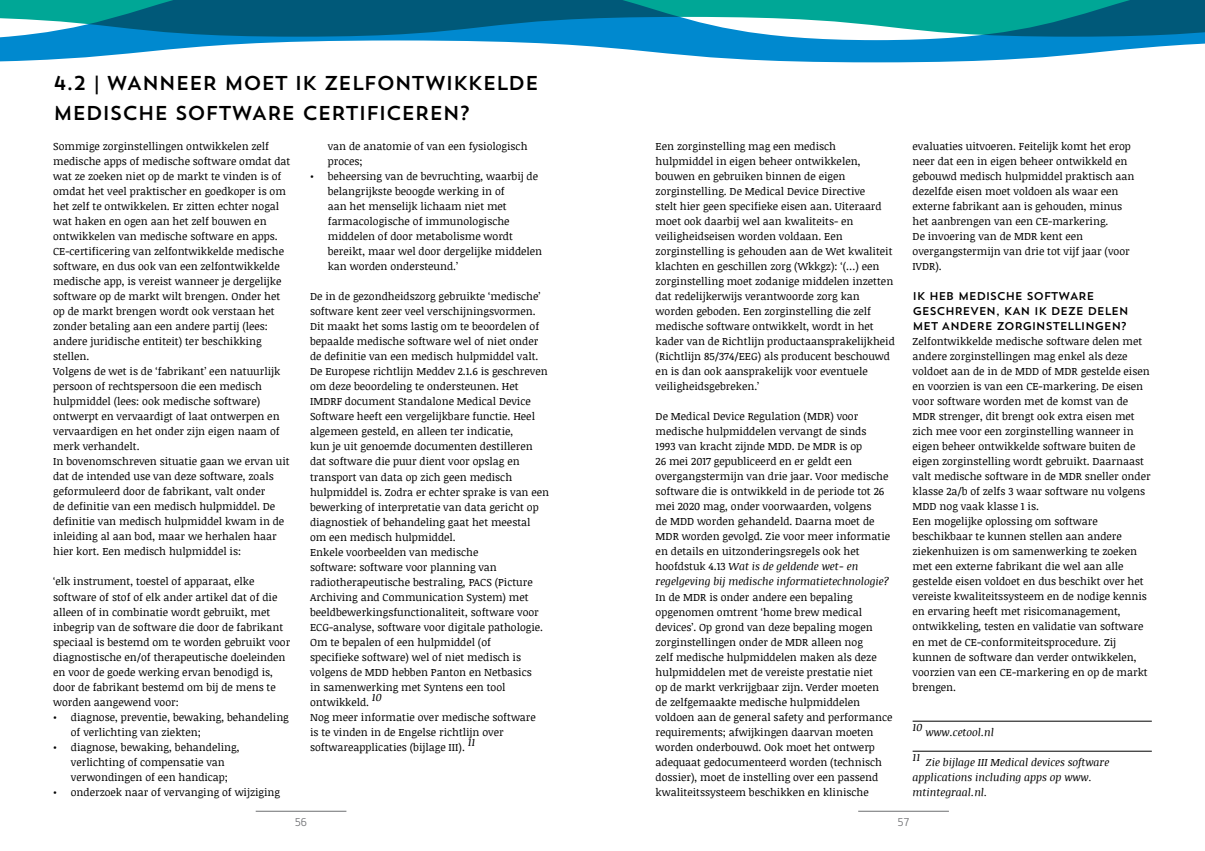
<style>
.page{position:relative;width:1205px;height:851px;background:#fff}
.page>*{position:absolute;margin:0;border:0;box-sizing:border-box;transform-origin:0 0}
.t1{font:20px/30px "Trend Sans One";letter-spacing:-.05em;color:#000}
.t2{font:11.25px/15px "Trend Sans One";letter-spacing:-.05em;color:#000}
.t3{font:300 11.25px "Alwyn New";color:#6d6e71}
.t4{font:10.62px/15px "Noticia Text";color:#000}
.t5{font:italic 10.62px/15px "Noticia Text";color:#000}
.s1{font-style:italic}
</style>
<div class="page">
<hr style="left:256px;top:810px;width:90px;height:1px;background:#6d6e71">
<svg style="left:0;top:37px;width:1205px;height:25px;fill:#0089cf"></svg>
<svg style="left:0;top:0;width:1205px;height:37px;background:#18879a"></svg>
<hr style="left:858px;top:810px;width:91px;height:1px;background:#6d6e71">
<hr style="left:912px;top:720px;width:240px;height:1px;background:#000">
<hr style="left:912px;top:750px;width:240px;height:1px;background:#000">
<h1 class="t1" style="left:53px;top:68px;width:487px">4.2 | WANNEER MOET IK ZELFONTWIKKELDE<br>MEDISCHE SOFTWARE CERTIFICEREN?</h1>
<p class="t4" style="left:53px;top:138px;width:239px">Sommige zorginstellingen ontwikkelen zelf medische apps of medische software omdat dat wat ze zoeken niet op de markt te vinden is of omdat het veel praktischer en goedkoper is om het zelf te ontwikkelen. Er zitten echter nogal wat haken en ogen aan het zelf bouwen en ontwikkelen van medische software en apps.<br>CE-certificering van zelfontwikkelde medische software, en dus ook van een zelfontwikkelde medische app, is vereist wanneer je dergelijke software op de markt wilt brengen. Onder het op de markt brengen wordt ook verstaan het zonder betaling aan een andere partij (lees: andere juridische entiteit) ter beschikking stellen.<br>Volgens de wet is de ‘fabrikant’ een natuurlijk persoon of rechtspersoon die een medisch hulpmiddel (lees: ook medische software) ontwerpt en vervaardigt of laat ontwerpen en vervaardigen en het onder zijn eigen naam of merk verhandelt.<br>In bovenomschreven situatie gaan we ervan uit dat de intended use van deze software, zoals geformuleerd door de fabrikant, valt onder<br>de definitie van een medisch hulpmiddel. De definitie van medisch hulpmiddel kwam in de inleiding al aan bod, maar we herhalen haar hier kort. Een medisch hulpmiddel is:</p>
<p class="t4" style="left:53px;top:573px;width:239px">‘elk instrument, toestel of apparaat, elke software of stof of elk ander artikel dat of die alleen of in combinatie wordt gebruikt, met inbegrip van de software die door de fabrikant speciaal is bestemd om te worden gebruikt voor diagnostische en/of therapeutische doeleinden en voor de goede werking ervan benodigd is, door de fabrikant bestemd om bij de mens te worden aangewend voor:</p>
<p class="t4" style="left:71px;top:709px;width:219px;text-indent:-18px">• diagnose, preventie, bewaking, behandeling of verlichting van ziekten;</p>
<p class="t4" style="left:53px;top:739px;width:188px;text-align:center">• diagnose, bewaking, behandeling, verlichting of compensatie van verwondingen of een handicap;</p>
<p class="t4" style="left:53px;top:784px;width:228px">• onderzoek naar of vervanging of wijziging</p>
<p class="t4" style="left:328px;top:139px;width:201px">van de anatomie of van een fysiologisch proces;</p>
<p class="t4" style="left:328px;top:169px;width:216px;text-indent:-18px">• beheersing van de bevruchting, waarbij de belangrijkste beoogde werking in of<br>aan het menselijk lichaam niet met farmacologische of immunologische middelen of door metabolisme wordt bereikt, maar wel door dergelijke middelen kan worden ondersteund.’</p>
<p class="t4" style="left:310px;top:289px;width:241px">De in de gezondheidszorg gebruikte ‘medische’ software kent zeer veel verschijningsvormen.<br>Dit maakt het soms lastig om te beoordelen of bepaalde medische software wel of niet onder de definitie van een medisch hulpmiddel valt.<br>De Europese richtlijn Meddev 2.1.6 is geschreven om deze beoordeling te ondersteunen. Het IMDRF document Standalone Medical Device Software heeft een vergelijkbare functie. Heel algemeen gesteld, en alleen ter indicatie,<br>kun je uit genoemde documenten destilleren dat software die puur dient voor opslag en transport van data op zich geen medisch hulpmiddel is. Zodra er echter sprake is van een bewerking of interpretatie van data gericht op diagnostiek of behandeling gaat het meestal om een medisch hulpmiddel.<br>Enkele voorbeelden van medische<br>software: software voor planning van radiotherapeutische bestraling, PACS (Picture Archiving and Communication System) met beeldbewerkingsfunctionaliteit, software voor ECG-analyse, software voor digitale pathologie.<br>Om te bepalen of een hulpmiddel (of<br>specifieke software) wel of niet medisch is volgens de MDD hebben Panton en Netbasics<br>in samenwerking met Syntens een tool ontwikkeld.</p>
<p class="t5" style="left:372px;top:689px;width:11px">10</p>
<p class="t4" style="left:310px;top:709px;width:227px">Nog meer informatie over medische software is te vinden in de Engelse richtlijn over softwareapplicaties (bijlage III).</p>
<p class="t5" style="left:468px;top:734px;width:9px">11</p>
<p class="t3" style="left:295px;top:815px;width:14px">56</p>
<p class="t4" style="left:656px;top:138px;width:241px">Een zorginstelling mag een medisch hulpmiddel in eigen beheer ontwikkelen, bouwen en gebruiken binnen de eigen zorginstelling. De Medical Device Directive<br>stelt hier geen specifieke eisen aan. Uiteraard moet ook daarbij wel aan kwaliteits- en veiligheidseisen worden voldaan. Een zorginstelling is gehouden aan de Wet kwaliteit klachten en geschillen zorg (Wkkgz): ‘(…) een zorginstelling moet zodanige middelen inzetten dat redelijkerwijs verantwoorde zorg kan worden geboden. Een zorginstelling die zelf medische software ontwikkelt, wordt in het kader van de Richtlijn productaansprakelijkheid (Richtlijn 85/374/EEG) als producent beschouwd en is dan ook aansprakelijk voor eventuele veiligheidsgebreken.’</p>
<p class="t4" style="left:656px;top:408px;width:236px">De Medical Device Regulation (MDR) voor medische hulpmiddelen vervangt de sinds<br>1993 van kracht zijnde MDD. De MDR is op<br>26 mei 2017 gepubliceerd en er geldt een overgangstermijn van drie jaar. Voor medische software die is ontwikkeld in de periode tot 26 mei 2020 mag, onder voorwaarden, volgens<br>de MDD worden gehandeld. Daarna moet de MDR worden gevolgd. Zie voor meer informatie en details en uitzonderingsregels ook het hoofdstuk 4.13 <span class="s1">Wat is de geldende wet- en regelgeving bij medische informatietechnologie?</span></p>
<p class="t4" style="left:656px;top:588px;width:238px">In de MDR is onder andere een bepaling opgenomen omtrent ‘home brew medical devices’. Op grond van deze bepaling mogen zorginstellingen onder de MDR alleen nog<br>zelf medische hulpmiddelen maken als deze hulpmiddelen met de vereiste prestatie niet<br>op de markt verkrijgbaar zijn. Verder moeten de zelfgemaakte medische hulpmiddelen voldoen aan de general safety and performance requirements; afwijkingen daarvan moeten worden onderbouwd. Ook moet het ontwerp adequaat gedocumenteerd worden (technisch dossier), moet de instelling over een passend kwaliteitssysteem beschikken en klinische</p>
<p class="t4" style="left:912px;top:139px;width:223px">evaluaties uitvoeren. Feitelijk komt het erop neer dat een in eigen beheer ontwikkeld en gebouwd medisch hulpmiddel praktisch aan dezelfde eisen moet voldoen als waar een externe fabrikant aan is gehouden, minus het aanbrengen van een CE-markering.<br>De invoering van de MDR kent een overgangstermijn van drie tot vijf jaar (voor IVDR).</p>
<p class="t2" style="left:912px;top:288px;width:218px">IK HEB MEDISCHE SOFTWARE<br>GESCHREVEN, KAN IK DEZE DELEN<br>MET ANDERE ZORGINSTELLINGEN?</p>
<p class="t4" style="left:912px;top:333px;width:239px">Zelfontwikkelde medische software delen met andere zorginstellingen mag enkel als deze voldoet aan de in de MDD of MDR gestelde eisen en voorzien is van een CE-markering. De eisen voor software worden met de komst van de MDR strenger, dit brengt ook extra eisen met zich mee voor een zorginstelling wanneer in eigen beheer ontwikkelde software buiten de eigen zorginstelling wordt gebruikt. Daarnaast valt medische software in de MDR sneller onder klasse 2a/b of zelfs 3 waar software nu volgens MDD nog vaak klasse 1 is.<br>Een mogelijke oplossing om software beschikbaar te kunnen stellen aan andere ziekenhuizen is om samenwerking te zoeken met een externe fabrikant die wel aan alle gestelde eisen voldoet en dus beschikt over het vereiste kwaliteitssysteem en de nodige kennis en ervaring heeft met risicomanagement, ontwikkeling, testen en validatie van software en met de CE-conformiteitsprocedure. Zij kunnen de software dan verder ontwikkelen, voorzien van een CE-markering en op de markt brengen.</p>
<p class="t5" style="left:912px;top:718px;width:11px">10</p>
<p class="t5" style="left:925px;top:723px;width:70px">www.cetool.nl</p>
<p class="t5" style="left:912px;top:748px;width:9px">11</p>
<p class="t5" style="left:912px;top:753px;width:198px;text-indent:13px">Zie bijlage III Medical devices software applications including apps op www. mtintegraal.nl.</p>
<p class="t3" style="left:898px;top:815px;width:13px">57</p>
</div>
